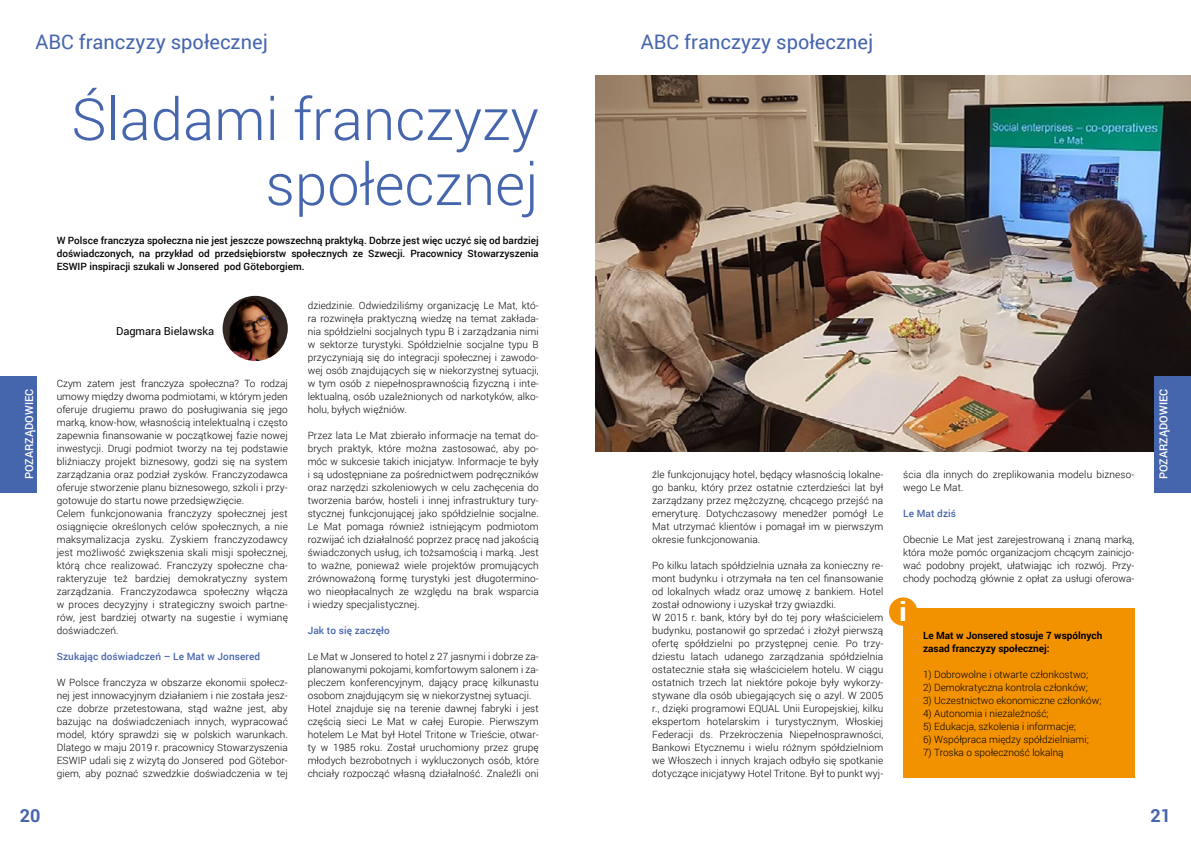
<style>
.page{position:relative;width:1191px;height:842px;background:#fff}
.page>*{position:absolute;margin:0;border:0;box-sizing:border-box;transform-origin:0 0}
.t1{font:300 58px/65px "Roboto";color:#4565ad;text-align:right}
.t2{font:900 26px "Roboto";color:#fff}
.t3{font:20px "Roboto";color:#4565ad}
.t4{font:700 18px "Roboto";color:#4565ad}
.t5{font:500 11px "Roboto";color:#fff}
.t6{font:11px "Roboto";color:#000}
.t7{font:300 10px/13px "Roboto";letter-spacing:.01em;color:#000;text-align:justify}
.t8{font:500 10px/13px "Roboto";color:#000;text-align:justify}
.t9{font:500 10px "Roboto";letter-spacing:.01em;color:#4565ad}
.t10{font:700 10px/13px "Roboto";color:#000}
</style>
<div class="page">
<img style="left:223px;top:296px;width:65px;height:65px;border-radius:33px">
<img style="left:595px;top:75px;width:596px;height:376px">
<div style="left:903px;top:608px;width:231px;height:169px;background:#f39200"></div>
<div style="left:889px;top:597px;width:28px;height:29px;background:#f39200;border-radius:50%"></div>
<div style="left:1154px;top:376px;width:37px;height:116px;background:#4565ad"></div>
<div style="left:0;top:376px;width:37px;height:116px;background:#4565ad"></div>
<h3 class="t3" style="left:35px;top:28px;width:234px">ABC franczyzy społecznej</h3>
<h3 class="t3" style="left:641px;top:28px;width:234px">ABC franczyzy społecznej</h3>
<h1 class="t1" style="left:71px;top:85px;width:469px">Śladami franczyzy społecznej</h1>
<p class="t8" style="left:57px;top:234px;width:483px">W Polsce franczyza społeczna nie jest jeszcze powszechną praktyką. Dobrze jest więc uczyć się od bardziej doświadczonych, na przykład od przedsiębiorstw społecznych ze Szwecji. Pracownicy Stowarzyszenia ESWIP inspiracji szukali w Jonsered pod Göteborgiem.</p>
<p class="t7" style="left:308px;top:299px;width:233px">dziedzinie. Odwiedziliśmy organizację Le Mat, któ&shy;ra rozwinęła praktyczną wiedzę na temat zakłada&shy;nia spółdzielni socjalnych typu B i zarządzania nimi w sektorze turystyki. Spółdzielnie socjalne typu B przyczyniają się do integracji społecznej i zawodo&shy;wej osób znajdujących się w niekorzystnej sytuacji, w tym osób z niepełnosprawnością fizyczną i inte&shy;lektualną, osób uzależnionych od narkotyków, alko&shy;holu, byłych więźniów.</p>
<p class="t7" style="left:308px;top:429px;width:233px">Przez lata Le Mat zbierało informacje na temat do&shy;brych praktyk, które można zastosować, aby po&shy;móc w sukcesie takich inicjatyw. Informacje te były i są udostępniane za pośrednictwem podręczników oraz narzędzi szkoleniowych w celu zachęcenia do tworzenia barów, hosteli i innej infrastruktury tury&shy;stycznej funkcjonującej jako spółdzielnie socjalne.<br>Le Mat pomaga również istniejącym podmiotom rozwijać ich działalność poprzez pracę nad jakością świadczonych usług, ich tożsamością i marką. Jest to ważne, ponieważ wiele projektów promujących zrównoważoną formę turystyki jest długotermino&shy;wo nieopłacalnych ze względu na brak wsparcia i wiedzy specjalistycznej.</p>
<p class="t9" style="left:308px;top:623px;width:84px">Jak to się zaczęło</p>
<p class="t7" style="left:308px;top:650px;width:233px;text-align:left">Le Mat w Jonsered to hotel z 27 jasnymi i dobrze za&shy;planowanymi pokojami, komfortowym salonem i za&shy;pleczem konferencyjnym, dający pracę kilkunastu osobom znajdującym się w niekorzystnej sytuacji.<br>Hotel znajduje się na terenie dawnej fabryki i jest częścią sieci Le Mat w całej Europie. Pierwszym hotelem Le Mat był Hotel Tritone w Trieście, otwar&shy;ty w 1985 roku. Został uruchomiony przez grupę młodych bezrobotnych i wykluczonych osób, które chciały rozpocząć własną działalność. Znaleźli oni</p>
<p class="t6" style="left:116px;top:323px;width:99px">Dagmara Bielawska</p>
<p class="t7" style="left:57px;top:377px;width:233px;text-align:left">Czym zatem jest franczyza społeczna? To rodzaj umowy między dwoma podmiotami, w którym jeden oferuje drugiemu prawo do posługiwania się jego marką, know-how, własnością intelektualną i często zapewnia finansowanie w początkowej fazie nowej inwestycji. Drugi podmiot tworzy na tej podstawie bliźniaczy projekt biznesowy, godzi się na system zarządzania oraz podział zysków. Franczyzodawca oferuje stworzenie planu biznesowego, szkoli i przy&shy;gotowuje do startu nowe przedsięwzięcie.<br>Celem funkcjonowania franczyzy społecznej jest osiągnięcie określonych celów społecznych, a nie maksymalizacja zysku. Zyskiem franczyzodawcy jest możliwość zwiększenia skali misji społecznej, którą chce realizować. Franczyzy społeczne cha&shy;rakteryzuje też bardziej demokratyczny system zarządzania. Franczyzodawca społeczny włącza w proces decyzyjny i strategiczny swoich partne&shy;rów, jest bardziej otwarty na sugestie i wymianę doświadczeń.</p>
<p class="t9" style="left:57px;top:649px;width:205px">Szukając doświadczeń – Le Mat w Jonsered</p>
<p class="t7" style="left:57px;top:676px;width:233px">W Polsce franczyza w obszarze ekonomii społecz&shy;nej jest innowacyjnym działaniem i nie została jesz&shy;cze dobrze przetestowana, stąd ważne jest, aby bazując na doświadczeniach innych, wypracować model, który sprawdzi się w polskich warunkach.<br>Dlatego w maju 2019 r. pracownicy Stowarzyszenia ESWIP udali się z wizytą do Jonsered pod Götebor&shy;giem, aby poznać szwedzkie doświadczenia w tej</p>
<p class="t5" style="left:21px;top:479px;width:92px;rotate:-90deg">POZARZĄDOWIEC</p>
<p class="t5" style="left:1155px;top:479px;width:92px;rotate:-90deg">POZARZĄDOWIEC</p>
<p class="t7" style="left:652px;top:468px;width:233px">źle funkcjonujący hotel, będący własnością lokalne&shy;go banku, który przez ostatnie czterdzieści lat był zarządzany przez mężczyznę, chcącego przejść na emeryturę. Dotychczasowy menedżer pomógł Le Mat utrzymać klientów i pomagał im w pierwszym okresie funkcjonowania.</p>
<p class="t7" style="left:652px;top:559px;width:233px;text-align:left">Po kilku latach spółdzielnia uznała za konieczny re&shy;mont budynku i otrzymała na ten cel finansowanie od lokalnych władz oraz umowę z bankiem. Hotel został odnowiony i uzyskał trzy gwiazdki.<br>W 2015 r. bank, który był do tej pory właścicielem budynku, postanowił go sprzedać i złożył pierwszą ofertę spółdzielni po przystępnej cenie. Po trzy&shy;dziestu latach udanego zarządzania spółdzielnia ostatecznie stała się właścicielem hotelu. W ciągu ostatnich trzech lat niektóre pokoje były wykorzy&shy;stywane dla osób ubiegających się o azyl. W 2005 r., dzięki programowi EQUAL Unii Europejskiej, kilku ekspertom hotelarskim i turystycznym, Włoskiej Federacji ds. Przekroczenia Niepełnosprawności, Bankowi Etycznemu i wielu różnym spółdzielniom we Włoszech i innych krajach odbyło się spotkanie dotyczące inicjatywy Hotel Tritone. Był to punkt wyj-</p>
<p class="t7" style="left:903px;top:468px;width:233px">ścia dla innych do zreplikowania modelu bizneso&shy;wego Le Mat.</p>
<p class="t9" style="left:903px;top:506px;width:54px">Le Mat dziś</p>
<p class="t7" style="left:903px;top:533px;width:233px">Obecnie Le Mat jest zarejestrowaną i znaną marką, która może pomóc organizacjom chcącym zainicjo&shy;wać podobny projekt, ułatwiając ich rozwój. Przy&shy;chody pochodzą głównie z opłat za usługi oferowa-</p>
<h2 class="t2" style="left:899px;top:594px;width:9px">i</h2>
<p class="t10" style="left:923px;top:629px;width:181px">Le Mat w Jonsered stosuje 7 wspólnych zasad franczyzy społecznej:</p>
<p class="t7" style="left:923px;top:668px;width:167px">1) Dobrowolne i otwarte członkostwo;</p>
<p class="t7" style="left:923px;top:681px;width:166px">2) Demokratyczna kontrola członków;</p>
<p class="t7" style="left:923px;top:694px;width:180px">3) Uczestnictwo ekonomiczne członków;</p>
<p class="t7" style="left:923px;top:707px;width:127px">4) Autonomia i niezależność;</p>
<p class="t7" style="left:923px;top:720px;width:154px">5) Edukacja, szkolenia i informacje;</p>
<p class="t7" style="left:923px;top:733px;width:167px">6) Współpraca między spółdzielniami;</p>
<p class="t7" style="left:923px;top:746px;width:142px">7) Troska o społeczność lokalną</p>
<h3 class="t4" style="left:20px;top:803px;width:22px">20</h3>
<h3 class="t4" style="left:1150px;top:803px;width:22px">21</h3>
</div>
